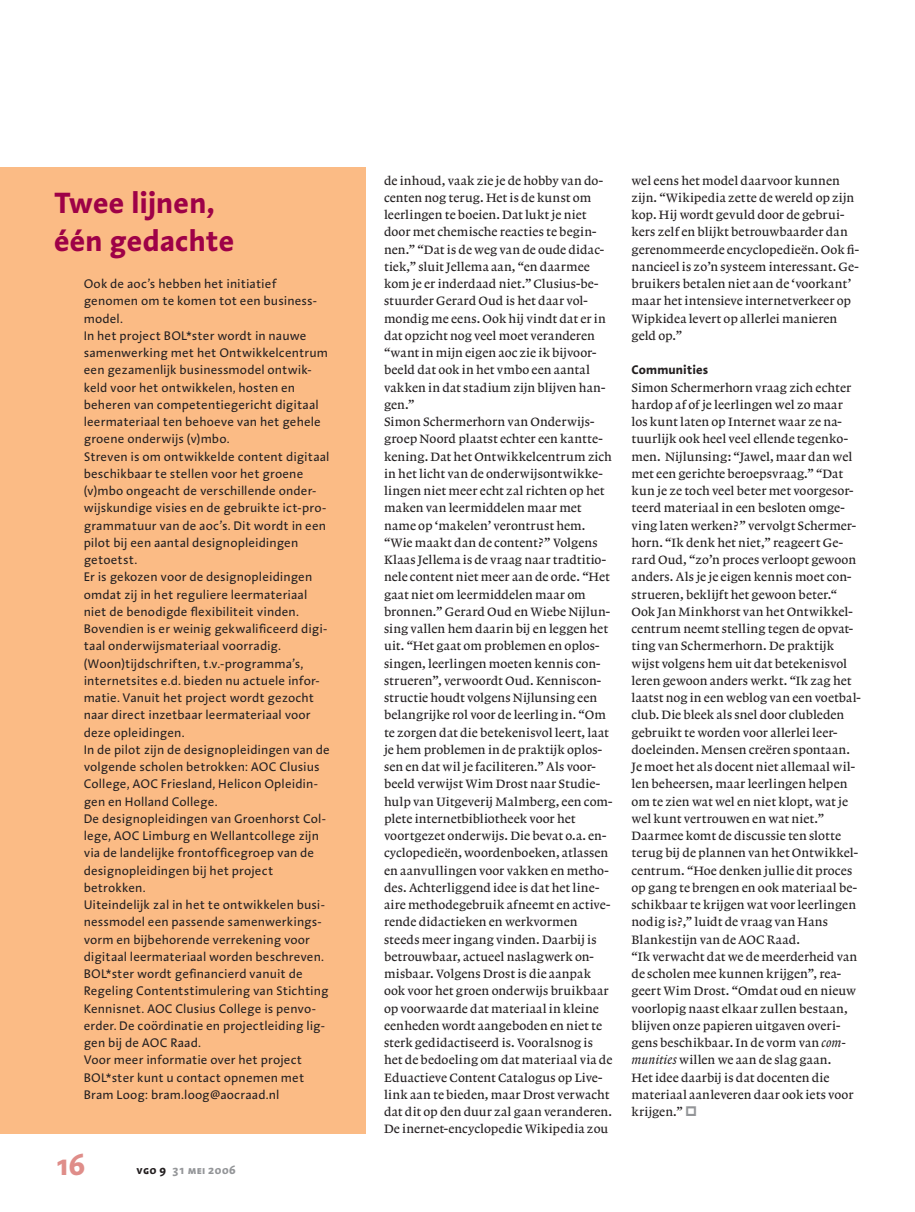
<style>
.page{position:relative;width:915px;height:1212px;background:#fff}
.page>*{position:absolute;margin:0;border:0;box-sizing:border-box;transform-origin:0 0}
.t1{font:700 30px/37.5px "Linotype Aroma";color:#9e0147}
.t2{font:700 30px "Linotype Aroma";color:#df8d89}
.t3{font:500 12.75px/17.2px "Lexicon No 1 Roman A";letter-spacing:.01em;color:#231f20}
.t4{font:12.75px/17.2px "Linotype Aroma";letter-spacing:.005em;color:#231f20}
.t5{font:700 12.75px "Linotype Aroma";letter-spacing:.005em;color:#231f20}
.t6{font:700 12px "Linotype Aroma SC";letter-spacing:.025em;color:#939598}
.s1{color:#231f20}
.s2{font-family:"Lexicon No 1 Italic A"}
</style>
<div class="page">
<div style="left:0;top:167px;width:366px;height:967px;background:#fbbb85"></div>
<h1 class="t1" style="left:54px;top:183px;width:182px">Twee lijnen, één gedachte</h1>
<p class="t4" style="left:84px;top:275px;width:248px">Ook de aoc’s hebben het initiatief genomen om te komen tot een business&shy;model.<br>In het project BOL*ster wordt in nauwe samenwerking met het Ontwikkelcentrum een gezamenlijk businessmodel ontwik&shy;keld voor het ontwikkelen, hosten en beheren van competentiegericht digitaal leermateriaal ten behoeve van het gehele groene onderwijs (v)mbo.<br>Streven is om ontwikkelde content digitaal beschikbaar te stellen voor het groene (v)mbo ongeacht de verschillende onder&shy;wijskundige visies en de gebruikte ict-pro&shy;grammatuur van de aoc’s. Dit wordt in een pilot bij een aantal designopleidingen getoetst.<br>Er is gekozen voor de designopleidingen omdat zij in het reguliere leermateriaal niet de benodigde flexibiliteit vinden.<br>Bovendien is er weinig gekwalificeerd digi&shy;taal onderwijsmateriaal voorradig. (Woon)tijdschriften, t.v.-programma’s, internetsites e.d. bieden nu actuele infor&shy;matie. Vanuit het project wordt gezocht naar direct inzetbaar leermateriaal voor deze opleidingen.<br>In de pilot zijn de designopleidingen van de volgende scholen betrokken: AOC Clusius College, AOC Friesland, Helicon Opleidin&shy;gen en Holland College.<br>De designopleidingen van Groenhorst Col&shy;lege, AOC Limburg en Wellantcollege zijn via de landelijke frontofficegroep van de designopleidingen bij het project betrokken.<br>Uiteindelijk zal in het te ontwikkelen busi&shy;nessmodel een passende samenwerkings&shy;vorm en bijbehorende verrekening voor digitaal leermateriaal worden beschreven.<br>BOL*ster wordt gefinancierd vanuit de Regeling Contentstimulering van Stichting Kennisnet. AOC Clusius College is penvo&shy;erder. De coördinatie en projectleiding lig&shy;gen bij de AOC Raad.<br>Voor meer informatie over het project BOL*ster kunt u contact opnemen met Bram Loog: bram.loog@aocraad.nl</p>
<h1 class="t2" style="left:54px;top:1144px;width:33px">16</h1>
<p class="t6" style="left:136px;top:1162px;width:101px"><span class="s1">vgo 9</span> 31 mei 2006</p>
<p class="t3" style="left:384px;top:172px;width:230px">de inhoud, vaak zie je de hobby van do&shy;centen nog terug. Het is de kunst om leerlingen te boeien. Dat lukt je niet door met chemische reacties te begin&shy;nen.” “Dat is de weg van de oude didac&shy;tiek,” sluit Jellema aan, “en daarmee kom je er inderdaad niet.” Clusius-be&shy;stuurder Gerard Oud is het daar vol&shy;mondig me eens. Ook hij vindt dat er in dat opzicht nog veel moet veranderen “want in mijn eigen aoc zie ik bijvoor&shy;beeld dat ook in het vmbo een aantal vakken in dat stadium zijn blijven han&shy;gen.”<br>Simon Schermerhorn van Onderwijs&shy;groep Noord plaatst echter een kantte&shy;kening. Dat het Ontwikkelcentrum zich in het licht van de onderwijsontwikke&shy;lingen niet meer echt zal richten op het maken van leermiddelen maar met name op ‘makelen’ verontrust hem. “Wie maakt dan de content?” Volgens Klaas Jellema is de vraag naar tradtitio&shy;nele content niet meer aan de orde. “Het gaat niet om leermiddelen maar om bronnen.” Gerard Oud en Wiebe Nijlun&shy;sing vallen hem daarin bij en leggen het uit. “Het gaat om problemen en oplos&shy;singen, leerlingen moeten kennis con&shy;strueren”, verwoordt Oud. Kenniscon&shy;structie houdt volgens Nijlunsing een belangrijke rol voor de leerling in. “Om te zorgen dat die betekenisvol leert, laat je hem problemen in de praktijk oplos&shy;sen en dat wil je faciliteren.” Als voor&shy;beeld verwijst Wim Drost naar Studie&shy;hulp van Uitgeverij Malmberg, een com&shy;plete internetbibliotheek voor het voortgezet onderwijs. Die bevat o.a. en&shy;cyclopedieën, woordenboeken, atlassen en aanvullingen voor vakken en metho&shy;des. Achterliggend idee is dat het line&shy;aire methodegebruik afneemt en active&shy;rende didactieken en werkvormen steeds meer ingang vinden. Daarbij is betrouwbaar, actueel naslagwerk on&shy;misbaar. Volgens Drost is die aanpak ook voor het groen onderwijs bruikbaar op voorwaarde dat materiaal in kleine eenheden wordt aangeboden en niet te sterk gedidactiseerd is. Vooralsnog is het de bedoeling om dat materiaal via de Eduactieve Content Catalogus op Live&shy;link aan te bieden, maar Drost verwacht dat dit op den duur zal gaan veranderen.<br>De inernet-encyclopedie Wikipedia zou</p>
<p class="t3" style="left:631px;top:172px;width:229px">wel eens het model daarvoor kunnen zijn. “Wikipedia zette de wereld op zijn kop. Hij wordt gevuld door de gebrui&shy;kers zelf en blijkt betrouwbaarder dan gerenommeerde encyclopedieën. Ook fi&shy;nancieel is zo’n systeem interessant. Ge&shy;bruikers betalen niet aan de ‘voorkant’ maar het intensieve internetverkeer op Wipkidea levert op allerlei manieren geld op.”</p>
<p class="t5" style="left:631px;top:361px;width:78px">Communities</p>
<p class="t3" style="left:631px;top:379px;width:231px">Simon Schermerhorn vraag zich echter hardop af of je leerlingen wel zo maar los kunt laten op Internet waar ze na&shy;tuurlijk ook heel veel ellende tegenko&shy;men. Nijlunsing: “Jawel, maar dan wel met een gerichte beroepsvraag.” “Dat kun je ze toch veel beter met voorgesor&shy;teerd materiaal in een besloten omge&shy;ving laten werken?” vervolgt Schermer&shy;horn. “Ik denk het niet,” reageert Ge&shy;rard Oud, “zo’n proces verloopt gewoon anders. Als je je eigen kennis moet con&shy;strueren, beklijft het gewoon beter.“ Ook Jan Minkhorst van het Ontwikkel&shy;centrum neemt stelling tegen de opvat&shy;ting van Schermerhorn. De praktijk wijst volgens hem uit dat betekenisvol leren gewoon anders werkt. “Ik zag het laatst nog in een weblog van een voetbal&shy;club. Die bleek als snel door clubleden gebruikt te worden voor allerlei leer&shy;doeleinden. Mensen creëren spontaan.<br>Je moet het als docent niet allemaal wil&shy;len beheersen, maar leerlingen helpen om te zien wat wel en niet klopt, wat je wel kunt vertrouwen en wat niet.” Daarmee komt de discussie ten slotte terug bij de plannen van het Ontwikkel&shy;centrum. “Hoe denken jullie dit proces op gang te brengen en ook materiaal be&shy;schikbaar te krijgen wat voor leerlingen nodig is?,” luidt de vraag van Hans Blankestijn van de AOC Raad.<br>“Ik verwacht dat we de meerderheid van de scholen mee kunnen krijgen”, rea&shy;geert Wim Drost. “Omdat oud en nieuw voorlopig naast elkaar zullen bestaan, blijven onze papieren uitgaven overi&shy;gens beschikbaar. In de vorm van <span class="s2">com&shy;munities</span> willen we aan de slag gaan.<br>Het idee daarbij is dat docenten die materiaal aanleveren daar ook iets voor krijgen.”</p>
</div>
